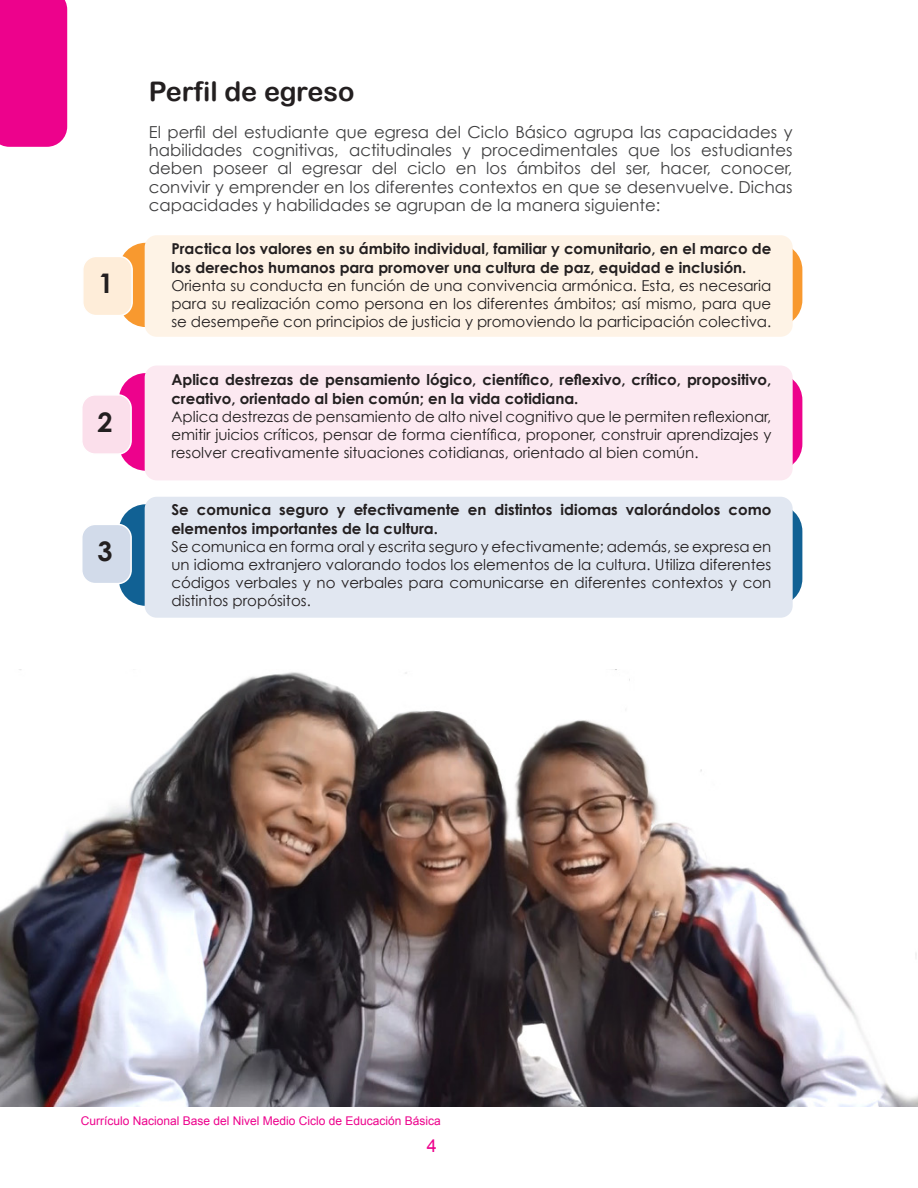
<style>
.page{position:relative;width:918px;height:1188px;background:#fff}
.page>*{position:absolute;margin:0;border:0;box-sizing:border-box;transform-origin:0 0}
.t1{font:27px "Arial Rounded MT Bold";color:#231f20}
.t2{font:700 27px "Century Gothic";color:#231f20}
.t3{font:18px "Arial";color:#ed028c}
.t4{font:16.5px/18.5px "Century Gothic";color:#3e3e3f;text-align:justify}
.t5{font:15px/18px "Century Gothic";color:#231f20;text-align:justify}
.t6{font:700 15px/19.2px "Century Gothic";color:#231f20}
.t7{font:12px "Arial";color:#ed028c}
</style>
<div class="page">
<div style="left:0;top:0;width:67px;height:147px;background:#ed028c"></div>
<img style="left:0;top:672px;width:918px;height:435px">
<div style="left:119px;top:504px;width:683px;height:102px;background:#116194;border-radius:27px"></div>
<div style="left:145px;top:497px;width:648px;height:121px;background:#e1e7f1;border-radius:12px"></div>
<div style="left:119px;top:373px;width:683px;height:98px;background:#ed028c;border-radius:27px"></div>
<div style="left:145px;top:366px;width:648px;height:114px;background:#fce9f1;border-radius:12px"></div>
<div style="left:119px;top:243px;width:683px;height:84px;background:#f8992f;border-radius:27px"></div>
<div style="left:145px;top:235px;width:648px;height:102px;background:#fef3e6;border-radius:12px"></div>
<div style="left:83px;top:256px;width:49px;height:60px;background:#feedd9;border-radius:14px"></div>
<div style="left:82px;top:256px;width:51px;height:60px;border:2px solid #fff;border-radius:14px"></div>
<div style="left:82px;top:395px;width:49px;height:59px;background:#fbdfeb;border-radius:14px"></div>
<div style="left:81px;top:394px;width:51px;height:61px;border:2px solid #fff;border-radius:14px"></div>
<div style="left:82px;top:524px;width:49px;height:60px;background:#d2dbea;border-radius:14px"></div>
<div style="left:81px;top:524px;width:51px;height:60px;border:2px solid #fff;border-radius:14px"></div>
<p class="t2" style="left:98px;top:266px;width:17px">1</p>
<p class="t2" style="left:97px;top:405px;width:17px">2</p>
<p class="t2" style="left:97px;top:534px;width:17px">3</p>
<p class="t1" style="left:149px;top:75px;width:207px">Perfil de egreso</p>
<p class="t4" style="left:149px;top:122px;width:645px">El perfil del estudiante que egresa del Ciclo Básico agrupa las capacidades y habilidades cognitivas, actitudinales y procedimentales que los estudiantes deben poseer al egresar del ciclo en los ámbitos del ser, hacer, conocer, convivir y emprender en los diferentes contextos en que se desenvuelve. Dichas capacidades y habilidades se agrupan de la manera siguiente:</p>
<p class="t6" style="left:171px;top:238px;width:602px">Practica los valores en su ámbito individual, familiar y comunitario, en el marco de los derechos humanos para promover una cultura de paz, equidad e inclusión.</p>
<p class="t5" style="left:171px;top:276px;width:602px">Orienta su conducta en función de una convivencia armónica. Esta, es necesaria para su realización como persona en los diferentes ámbitos; así mismo, para que se desempeñe con principios de justicia y promoviendo la participación colectiva.</p>
<p class="t6" style="left:171px;top:369px;width:602px">Aplica destrezas de pensamiento lógico, científico, reflexivo, crítico, propositivo, creativo, orientado al bien común; en la vida cotidiana.</p>
<p class="t5" style="left:171px;top:407px;width:601px">Aplica destrezas de pensamiento de alto nivel cognitivo que le permiten reflexionar, emitir juicios críticos, pensar de forma científica, proponer, construir aprendizajes y resolver creativamente situaciones cotidianas, orientado al bien común.</p>
<p class="t6" style="left:171px;top:499px;width:602px">Se comunica seguro y efectivamente en distintos idiomas valorándolos como elementos importantes de la cultura.</p>
<p class="t5" style="left:171px;top:537px;width:602px">Se comunica en forma oral y escrita seguro y efectivamente; además, se expresa en un idioma extranjero valorando todos los elementos de la cultura. Utiliza diferentes códigos verbales y no verbales para comunicarse en diferentes contextos y con distintos propósitos.</p>
<p class="t7" style="left:81px;top:1113px;width:362px">Currículo Nacional Base del Nivel Medio Ciclo de Educación Básica</p>
<p class="t3" style="left:427px;top:1134px;width:12px">4</p>
</div>
